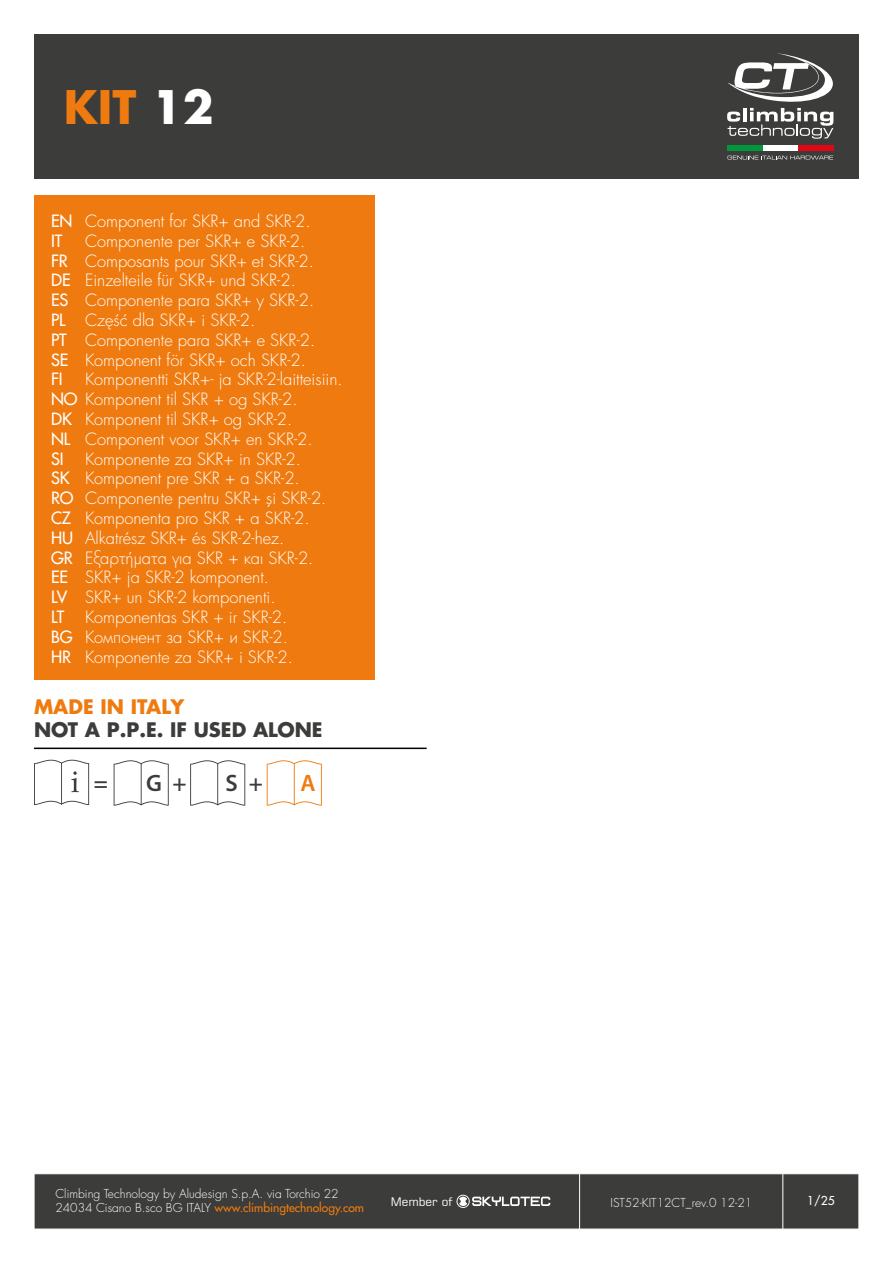
<style>
.page{position:relative;width:893px;height:1263px;background:#fff}
.page>*{position:absolute;margin:0;border:0;box-sizing:border-box;transform-origin:0 0}
.t1{font:700 45px "Futura LTW1 G";color:#ef7b10}
.t2{font:600 23.7px "Myriad Pro";color:#3c3c3b}
.t3{font:600 23.7px "Myriad Pro";color:#ef7b10}
.t4{font:700 19.5px "Futura LTW1 G";color:#3c3c3b}
.t5{font:700 19.5px "Futura LTW1 G";color:#ef7b10}
.t6{font:300 16.5px/19.8px "Futura LTW1 G";color:#fff}
.t7{font:300 12px/14.4px "Futura LTW1 G";color:#fff}
.t8{font:500 12px "Futura LTW1 G";color:#fff}
.t9{font:11.7px "Square 721 BT";color:#fff}
.s1{color:#fff}
.s2{font-weight:500}
.s3{font-weight:500;color:#ef7b10}
</style>
<div class="page">
<div style="left:35px;top:1174px;width:824px;height:55px;background:#3c3c3b"></div>
<hr style="left:579px;top:1174px;width:1px;height:55px;background:#fff">
<hr style="left:782px;top:1174px;width:1px;height:55px;background:#fff">
<svg style="left:456px;top:1194px;width:94px;height:15px"></svg>
<div style="left:34px;top:34px;width:825px;height:145px;background:#3c3c3b"></div>
<div style="left:763px;top:145px;width:35px;height:6px;background:#fff"></div>
<div style="left:798px;top:145px;width:35px;height:6px;background:#e30613"></div>
<div style="left:727px;top:145px;width:36px;height:6px;background:#00983a"></div>
<svg style="left:727px;top:156px;width:106px;height:3px"></svg>
<svg style="left:727px;top:53px;width:106px;height:86px"></svg>
<div style="left:34px;top:196px;width:340px;height:484px;background:#ef7b10"></div>
<hr style="left:34px;top:747px;width:393px;height:2px;background:#000">
<svg style="left:34px;top:760px;width:55px;height:45px"></svg>
<svg style="left:114px;top:760px;width:55px;height:46px"></svg>
<svg style="left:190px;top:760px;width:55px;height:46px"></svg>
<svg style="left:267px;top:760px;width:55px;height:46px"></svg>
<h1 class="t1" style="left:64px;top:68px;width:151px">KIT <span class="s1">12</span></h1>
<p class="t6" style="left:51px;top:210px;width:261px"><span class="s2">EN</span> Component for SKR+ and SKR-2.<br><span class="s2">IT</span></p>
<p class="t6" style="left:51px;top:230px;width:266px;text-indent:34px">Componente per SKR+ e SKR-2.<br><span class="s2">FR</span> Composants pour SKR+ et SKR-2.<br><span class="s2">DE</span> Einzelteile für SKR+ und SKR-2.<br><span class="s2">ES</span> Componente para SKR+ y SKR-2.<br><span class="s2">PL</span> Część dla SKR+ i SKR-2.<br><span class="s2">PT</span> Componente para SKR+ e SKR-2.<br><span class="s2">SE</span> Komponent för SKR+ och SKR-2.<br><span class="s2">FI</span></p>
<p class="t6" style="left:51px;top:368px;width:293px;text-indent:34px">Komponentti SKR+- ja SKR-2-laitteisiin.<br><span class="s2">NO</span> Komponent til SKR + og SKR-2.<br><span class="s2">DK</span> Komponent til SKR+ og SKR-2.<br><span class="s2">NL</span> Component voor SKR+ en SKR-2.<br><span class="s2">SI</span></p>
<p class="t6" style="left:51px;top:447px;width:277px;text-indent:34px">Komponente za SKR+ in SKR-2.<br><span class="s2">SK</span> Komponent pre SKR + a SKR-2.<br><span class="s2">RO</span> Componente pentru SKR+ şi SKR-2.<br><span class="s2">CZ</span> Komponenta pro SKR + a SKR-2.<br><span class="s2">HU</span> Alkatrész SKR+ és SKR-2-hez.<br><span class="s2">GR</span> Εξαρτήματα για SKR + και SKR-2.<br><span class="s2">EE</span> SKR+ ja SKR-2 komponent.<br><span class="s2">LV</span> SKR+ un SKR-2 komponenti.<br><span class="s2">LT</span></p>
<p class="t6" style="left:51px;top:606px;width:243px;text-indent:34px">Komponentas SKR + ir SKR-2.<br><span class="s2">BG</span> Компонент за SKR+ и SKR-2.<br><span class="s2">HR</span> Komponente za SKR+ i SKR-2.</p>
<p class="t5" style="left:34px;top:689px;width:152px">MADE IN ITALY</p>
<p class="t4" style="left:34px;top:713px;width:290px">NOT A P.P.E. IF USED ALONE</p>
<h2 class="t2" style="left:94px;top:768px;width:16px">=</h2>
<h2 class="t2" style="left:146px;top:768px;width:42px">G +</h2>
<h2 class="t2" style="left:225px;top:768px;width:39px">S +</h2>
<h2 class="t3" style="left:300px;top:768px;width:17px">A</h2>
<p class="t7" style="left:55px;top:1185px;width:310px">Climbing Technology by Aludesign S.p.A. via Torchio 22<br>24034 Cisano B.sco BG ITALY <span class="s3">www.climbingtechnology.com</span></p>
<p class="t9" style="left:391px;top:1194px;width:63px">Member of</p>
<p class="t7" style="left:611px;top:1194px;width:143px">IST52-KIT12CT_rev.0 12-21</p>
<p class="t8" style="left:807px;top:1191px;width:29px">1/25</p>
</div>
